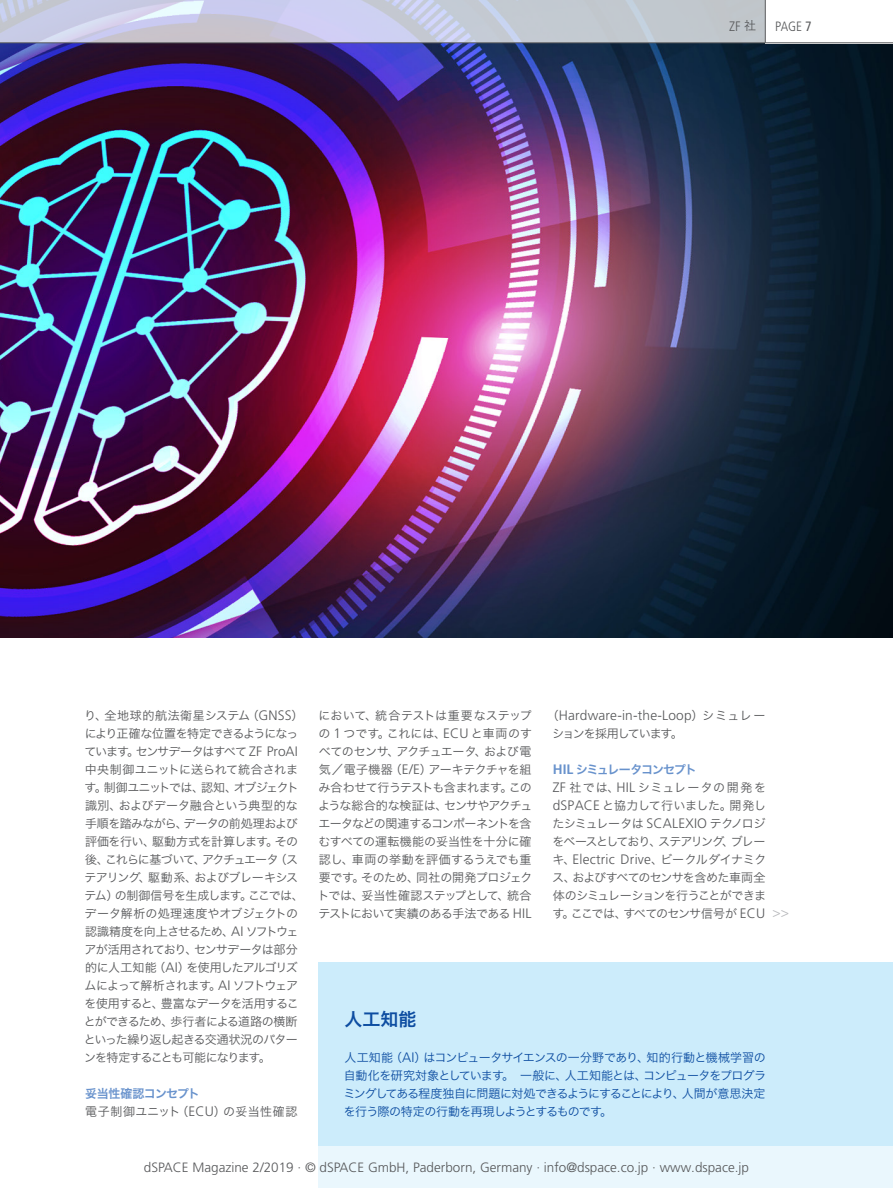
<style>
.page{position:relative;width:893px;height:1188px;background:#fff}
.page>*{position:absolute;margin:0;border:0;box-sizing:border-box;transform-origin:0 0}
.J_HL_14_18_light_c10{font:18px "Hira Kaku Pro W6";color:#0d4da1}
.copy_9_12_light_80k{font:300 13.65px "Frutiger LT Pro";letter-spacing:.015em;color:#57585a}
.J_Heder_Right{font:300 condensed 13.65px "Frutiger LT Pro";color:#57585a}
.copy_9_12_light_80k-2{font:300 13.65px "Frutiger LT Pro";color:#b8b9bc}
.t1{font:300 13.5px "Frutiger LT Pro";color:#57585a}
.t2{font:300 condensed 13.5px "Frutiger LT Pro";color:#57585a}
.copy_9_12_light_80k-3{font:12px/18px "Hira Kaku Pro W3";letter-spacing:-.055em;color:#57585a;text-align:justify}
.J_Concluseion_text{font:12px/18px "Hira Kaku Pro W3";letter-spacing:-.075em;color:#0d4da1;text-align:justify}
.copy_9_12_light_80k-4{font:12px "Hira Kaku Pro W3";letter-spacing:.03em;color:#57585a}
.HL_9_12_bold_60-35-0{font:12px "Hira Kaku Pro W6";letter-spacing:-.08em;color:#6892cc}
.copy_9_12_light_80k-5{font:12px "Hira Kaku Pro W3";letter-spacing:-.09em;color:#57585a}
.HL_9_12_bold_60-35-0-2{font:12px "Hira Kaku Pro W6";letter-spacing:-.05em;color:#6892cc}
.s1{font-family:"Hira Kaku Pro W3";font-weight:400;font-stretch:normal;font-size:12px}
.s2{font-weight:400}
.s3{font-family:"Frutiger LT Pro";font-weight:300;font-size:13.65px}
.s4{font-family:"Hira Kaku Pro W3";font-weight:400;font-size:12px}
.s5{font-family:"Frutiger LT Pro";font-weight:700;font-size:13.65px}
</style>
<div class="page">
<img style="left:0;top:44px;width:893px;height:594px">
<svg style="left:0;top:0;width:765px;height:43px;background:#c5c9da"></svg>
<hr style="left:0;top:43px;width:893px;height:1px;background:#57585a">
<hr style="left:765px;top:0;width:1px;height:43px;background:#57585a">
<div style="left:319px;top:962px;width:574px;height:226px;background:#ccecfb"></div>
<div style="left:0;top:1146px;width:893px;height:42px;background:linear-gradient(to right,#fff,#e3f4fc)"></div>
<p class="J_Heder_Right" style="left:729px;top:18px;width:29px">ZF <span class="s1">社</span></p>
<p class="t2" style="left:775px;top:18px;width:38px">PAGE <span class="s2">7</span></p>
<p class="copy_9_12_light_80k-3" style="left:84px;top:706px;width:221px;text-align:left">り、全地球的航法衛星システム（<span class="s3">GNSS</span>）により正確な位置を特定できるようになっています。センサデータはすべて <span class="s3">ZF ProAI</span>中央制御ユニットに送られて統合されます。制御ユニットでは、認知、オブジェクト識別、およびデータ融合という典型的な手順を踏みながら、データの前処理および評価を行い、駆動方式を計算します。その後、これらに基づいて、アクチュエータ（ステアリング、駆動系、およびブレーキシステム）の制御信号を生成します。ここでは、データ解析の処理速度やオブジェクトの認識精度を向上させるため、<span class="s3">AI</span> ソフトウェアが活用されており、センサデータは部分的に人工知能（<span class="s3">AI</span>）を使用したアルゴリズムによって解析されます。<span class="s3">AI</span> ソフトウェアを使用すると、豊富なデータを活用することができるため、歩行者による道路の横断といった繰り返し起きる交通状況のパターンを特定することも可能になります。</p>
<p class="HL_9_12_bold_60-35-0-2" style="left:85px;top:1083px;width:116px">妥当性確認コンセプト</p>
<p class="copy_9_12_light_80k-4" style="left:85px;top:1101px;width:214px">電子制御ユニット（<span class="s3">ECU</span>）の妥当性確認</p>
<p class="copy_9_12_light_80k-3" style="left:318px;top:706px;width:216px">において、統合テストは重要なステップの <span class="s3">1</span> つです。これには、<span class="s3">ECU</span> と車両のすべてのセンサ、アクチュエータ、および電気／電子機器（<span class="s3">E/E</span>）アーキテクチャを組み合わせて行うテストも含まれます。このような総合的な検証は、センサやアクチュエータなどの関連するコンポーネントを含むすべての運転機能の妥当性を十分に確認し、車両の挙動を評価するうえでも重要です。そのため、同社の開発プロジェクトでは、妥当性確認ステップとして、統合テストにおいて実績のある手法である <span class="s3">HIL</span></p>
<p class="copy_9_12_light_80k" style="left:547px;top:708px;width:220px"><span class="s4">（</span>Hardware-in-the-Loop<span class="s4">）シミュレー</span></p>
<p class="copy_9_12_light_80k-5" style="left:552px;top:723px;width:132px">ションを採用しています。</p>
<p class="HL_9_12_bold_60-35-0" style="left:553px;top:759px;width:146px"><span class="s5">HIL</span> シミュレータコンセプト</p>
<p class="copy_9_12_light_80k-3" style="left:552px;top:778px;width:215px"><span class="s3">ZF</span> 社では、<span class="s3">HIL</span> シミュレータの開発を<span class="s3">dSPACE</span> と協力して行いました。開発したシミュレータは <span class="s3">SCALEXIO</span> テクノロジをベースとしており、ステアリング、ブレー</p>
<p class="copy_9_12_light_80k" style="left:552px;top:852px;width:215px"><span class="s4">キ、</span>Electric Drive<span class="s4">、ビークルダイナミク</span></p>
<p class="copy_9_12_light_80k-3" style="left:552px;top:868px;width:215px">ス、およびすべてのセンサを含めた車両全体のシミュレーションを行うことができます。ここでは、すべてのセンサ信号が <span class="s3">ECU</span></p>
<p class="copy_9_12_light_80k-2" style="left:772px;top:904px;width:18px">&gt;&gt;</p>
<p class="J_HL_14_18_light_c10" style="left:344px;top:1003px;width:73px">人工知能</p>
<p class="J_Concluseion_text" style="left:344px;top:1048px;width:424px">人工知能（<span class="s3">AI</span>）はコンピュータサイエンスの一分野であり、知的行動と機械学習の自動化を研究対象としています。一般に、人工知能とは、コンピュータをプログラミングしてある程度独自に問題に対処できるようにすることにより、人間が意思決定を行う際の特定の行動を再現しようとするものです。</p>
<p class="t1" style="left:144px;top:1159px;width:607px">dSPACE Magazine 2/2019 · © dSPACE GmbH, Paderborn, Germany · info@dspace.co.jp · www.dspace.jp</p>
</div>
